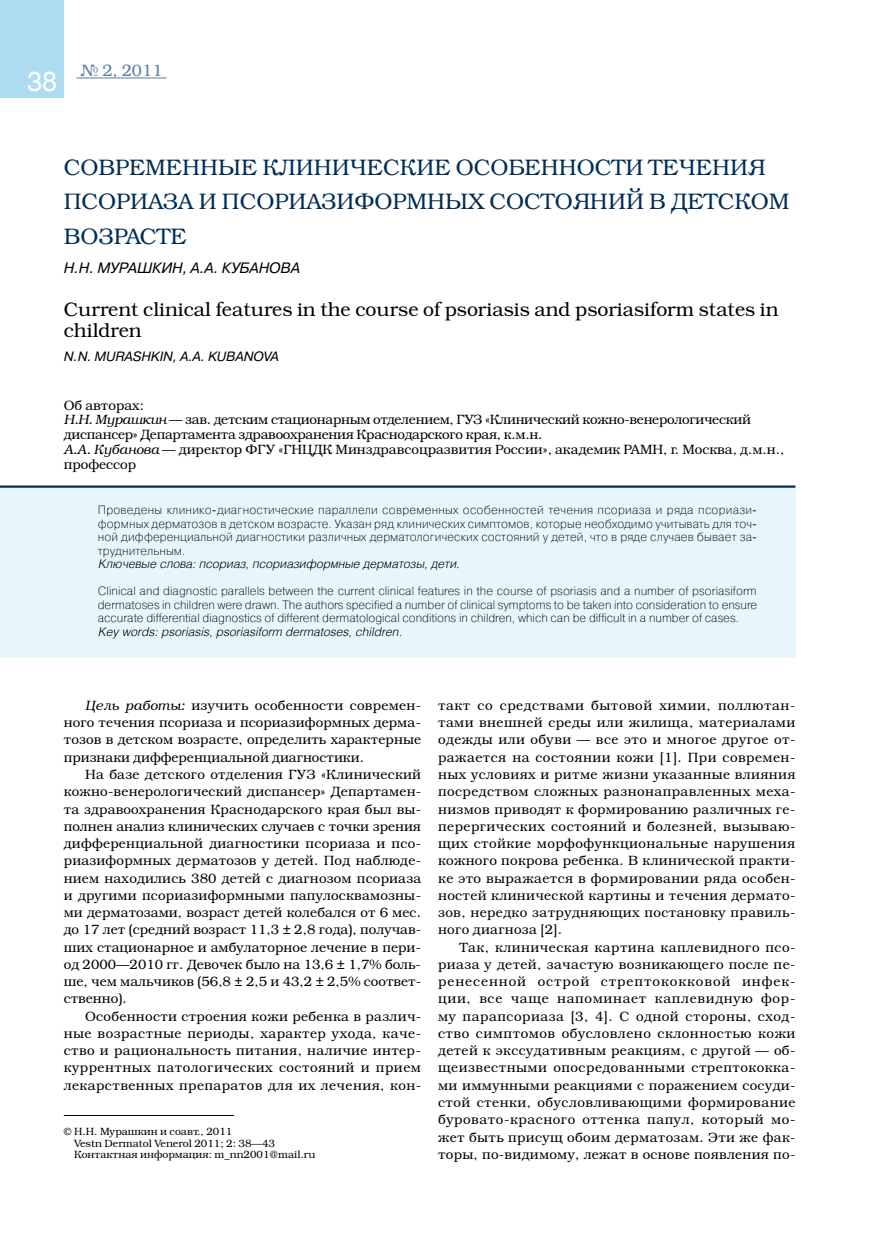
<style>
.page{position:relative;width:872px;height:1234px;background:#fff}
.page>*{position:absolute;margin:0;border:0;box-sizing:border-box;transform-origin:0 0}
.t1{font:27px "Helios";color:#fff}
.t2{font:300 22.5px "Bookman C";color:#002d56}
.t3{font:300 19.5px/21.5px "Bookman C";color:#000}
.t4{font:300 16.5px "Bookman C";color:#5c7ca0}
.t5{font:italic 15px "Pragmatica C";letter-spacing:-.01em;color:#000}
.t6{font:300 13.5px/17.2px "Bookman C";color:#000;text-align:justify}
.t7{font:300 13.5px/14.9px "Bookman C";letter-spacing:-.02em;color:#000}
.t8{font:italic 13.5px "Pragmatica C";letter-spacing:-.01em;color:#000}
.t9{font:12px/13.5px "Pragmatica Light C";color:#000;text-align:justify}
.t10{font:italic 300 12px "Helios";color:#000}
.t11{font:300 10.5px/11.6px "Bookman C";color:#000}
.s1{font-style:italic}
</style>
<div class="page">
<div style="left:0;top:0;width:64px;height:98px;background:#addbf0"></div>
<hr style="left:77px;top:77px;width:89px;height:1px;background:#5c7ca0">
<div style="left:0;top:488px;width:795px;height:169px;background:#e7f6fd"></div>
<hr style="left:0;top:485px;width:795px;height:2px;background:#002d56">
<hr style="left:64px;top:1114px;width:170px;height:1px;background:#000">
<h1 class="t1" style="left:27px;top:67px;width:32px">38</h1>
<p class="t4" style="left:80px;top:61px;width:84px">№ 2, 2011</p>
<h2 class="t2" style="left:64px;top:154px;width:36px">Современные</h2>
<h2 class="t2" style="left:263px;top:154px;width:18px">клинические</h2>
<h2 class="t2" style="left:456px;top:154px;width:18px">особенности</h2>
<h2 class="t2" style="left:648px;top:154px;width:18px">течения</h2>
<h2 class="t2" style="left:64px;top:188px;width:18px">псориаза</h2>
<h2 class="t2" style="left:199px;top:188px;width:42px">и псориазиформных</h2>
<h2 class="t2" style="left:489px;top:188px;width:18px">состояни</h2>
<h2 class="t2" style="left:626px;top:188px;width:64px">й в детском</h2>
<h2 class="t2" style="left:64px;top:223px;width:17px">возрасте</h2>
<p class="t5" style="left:64px;top:259px;width:238px">Н.Н. МУРАШКИН, А.А. КУБАНОВА</p>
<h3 class="t3" style="left:64px;top:298px;width:716px">Current clinical features in the course of psoriasis and psoriasiform states in children</h3>
<p class="t8" style="left:64px;top:348px;width:216px">N.N. MURASHKIN, A.A. KUBANOVA</p>
<p class="t7" style="left:64px;top:397px;width:688px">Об авторах:<br><span class="s1">Н.Н. Мурашкин</span> — зав. детским стационарным отделением, ГУЗ «Клинический кожно-венерологический диспансер» Департамента здравоохранения Краснодарского края, к.м.н.<br><span class="s1">А.А. Кубанова</span> — директор Фгу «ГНЦДК Минздравсоцразвития России», академик Рамн</p>
<p class="t6" style="left:663px;top:441px;width:123px">, г. Москва, д.м.н.,</p>
<p class="t6" style="left:64px;top:455px;width:74px">профессор</p>
<p class="t9" style="left:98px;top:503px;width:661px">Проведены клинико-диагностические параллели современных особенностей течения псориаза и ряда псориази&shy;формных дерматозов в детском возрасте. Указан ряд клинических симптомов, которые необходимо учитывать для точ&shy;ной дифференциальной диагностики различных дерматологических состояний у детей, что в ряде случаев бывает за&shy;труднительным.</p>
<p class="t10" style="left:98px;top:557px;width:363px">Ключевые слова: псориаз, псориазиформные дерматозы, дети.</p>
<p class="t9" style="left:98px;top:584px;width:661px">Clinical and diagnostic parallels between the current clinical features in the course of psoriasis and a number of psoriasiform dermatoses in children were drawn. The authors specified a number of clinical symptoms to be taken into consideration to ensure accurate differential diagnostics of different dermatological conditions in children, which can be difficult in a number of cases.</p>
<p class="t10" style="left:98px;top:624px;width:306px">Key words: psoriasis, psoriasiform dermatoses, children.</p>
<p class="t6" style="left:64px;top:696px;width:359px;text-indent:21px"><span class="s1">Цель работы:</span> изучить особенности современ&shy;ного течения псориаза и псориазиформных дерма&shy;тозов в детском возрасте, определить характерные признаки дифференциальной диагностики.</p>
<p class="t6" style="left:64px;top:765px;width:359px;text-indent:21px">На базе детского отделения ГУЗ «Клинический кожно-венерологический диспансер» Департамен&shy;та здравоохранения Краснодарского края был вы&shy;полнен анализ клинических случаев с точки зрения дифференциальной диагностики псориаза и псо&shy;риазиформных дерматозов у детей. Под наблюде&shy;нием находились 380 детей с диагнозом псориаза и другими псориазиформными папулосквамозны&shy;ми дерматозами, возраст детей колебался от 6 мес. до 17 лет (средний возраст 11,3 ± 2,8 года), получав&shy;ших стационарное и амбулаторное лечение в пери&shy;од 2000—2010 гг. Девочек было на 13,6 ± 1,7% боль&shy;ше, чем мальчиков (56,8 ± 2,5 и 43,2 ± 2,5% соответ&shy;ственно).</p>
<p class="t6" style="left:64px;top:1007px;width:359px;text-indent:21px">Особенности строения кожи ребенка в различ&shy;ные возрастные периоды, характер ухода, каче&shy;ство и рациональность питания, наличие интер&shy;куррентных патологических состояний и прием лекарственных препаратов для их лечения, кон-</p>
<p class="t11" style="left:74px;top:1125px;width:243px;text-indent:-10px">© Н.Н. Мурашкин и соавт., 2011<br>Vestn Dermatol Venerol 2011; 2: 38—43<br>Контактная информация: m_nn2001@mail.ru</p>
<p class="t6" style="left:438px;top:696px;width:359px">такт со средствами бытовой химии, поллютан&shy;тами внешней среды или жилища, материалами одежды или обуви — все это и многое другое от&shy;ражается на состоянии кожи [1]. При современ&shy;ных условиях и ритме жизни указанные влияния посредством сложных разнонаправленных меха&shy;низмов приводят к формированию различных ге&shy;перергических состояний и болезней, вызываю&shy;щих стойкие морфофункциональные нарушения кожного покрова ребенка. В клинической практи&shy;ке это выражается в формировании ряда особен&shy;ностей клинической картины и течения дермато&shy;зов, нередко затрудняющих постановку правиль&shy;ного диагноза [2].</p>
<p class="t6" style="left:438px;top:938px;width:359px;text-indent:21px">Так, клиническая картина каплевидного псо&shy;риаза у детей, зачастую возникающего после пе&shy;ренесенной острой стрептококковой инфек&shy;ции, все чаще напоминает каплевидную фор&shy;му парапсориаза [3, 4]. С одной стороны, сход&shy;ство симптомов обусловлено склонностью кожи детей к экссудативным реакциям, с другой — об&shy;щеизвестными опосредованными стрептококка&shy;ми иммунными реакциями с поражением сосуди&shy;стой стенки, обусловливающими формирование буровато-красного оттенка папул, который мо&shy;жет быть присущ обоим дерматозам. Эти же фак&shy;торы, по-видимому, лежат в основе появления по-</p>
</div>
